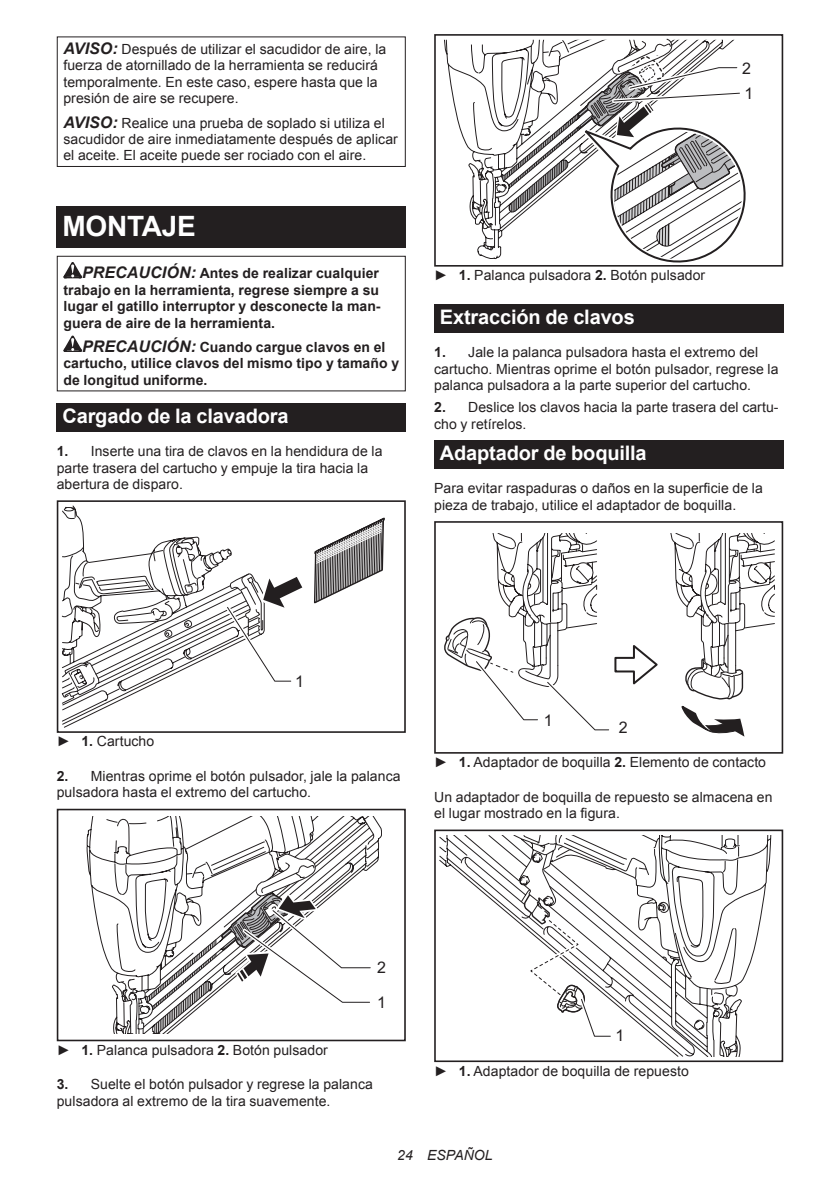
<style>
.page{position:relative;width:840px;height:1191px;background:#fff}
.page>*{position:absolute;margin:0;border:0;box-sizing:border-box;transform-origin:0 0}
.t1{font:700 28px "Arial";letter-spacing:-.01em;color:#fff}
.t2{font:700 20px "Arial";letter-spacing:-.01em;color:#fff}
.t3{font:16px "Arial";color:#231f20}
.t4{font:14px/16.4px "Arial";letter-spacing:.005em;color:#231f20}
.t5{font:700 14px/16.4px "Arial";letter-spacing:.005em;color:#231f20;text-align:justify}
.t6{font:italic 14px "Arial";letter-spacing:.005em;color:#231f20}
.s1{font-weight:700;font-style:italic;font-size:16px}
.s2{font-style:italic;font-size:16px}
.s3{font-weight:700}
</style>
<div class="page">
<div style="left:57px;top:36px;width:348px;height:131px;border:1px solid #231f20"></div>
<div style="left:57px;top:207px;width:348px;height:41px;background:#231f20"></div>
<svg style="left:63px;top:262px;width:19px;height:16px"></svg>
<svg style="left:63px;top:335px;width:19px;height:17px"></svg>
<div style="left:57px;top:256px;width:348px;height:135px;border:1px solid #231f20"></div>
<div style="left:57px;top:403px;width:348px;height:28px;background:#231f20"></div>
<svg style="left:62px;top:505px;width:241px;height:223px"></svg>
<svg style="left:314px;top:517px;width:71px;height:87px"></svg>
<div style="left:57px;top:500px;width:348px;height:233px;border:2px solid #231f20"></div>
<svg style="left:61px;top:568px;width:241px;height:130px"></svg>
<svg style="left:86px;top:816px;width:295px;height:218px"></svg>
<svg style="left:121px;top:841px;width:253px;height:193px"></svg>
<div style="left:57px;top:808px;width:348px;height:233px;border:2px solid #231f20"></div>
<svg style="left:444px;top:40px;width:52px;height:219px"></svg>
<div style="left:434px;top:34px;width:348px;height:233px;border:2px solid #231f20"></div>
<svg style="left:496px;top:38px;width:260px;height:229px"></svg>
<div style="left:434px;top:304px;width:348px;height:28px;background:#231f20"></div>
<div style="left:434px;top:440px;width:348px;height:28px;background:#231f20"></div>
<div style="left:434px;top:521px;width:348px;height:232px;border:2px solid #231f20"></div>
<svg style="left:444px;top:533px;width:330px;height:203px"></svg>
<svg style="left:439px;top:835px;width:332px;height:221px"></svg>
<svg style="left:451px;top:835px;width:275px;height:194px"></svg>
<div style="left:434px;top:829px;width:348px;height:233px;border:2px solid #231f20"></div>
<svg style="left:521px;top:893px;width:93px;height:147px"></svg>
<p class="t4" style="left:63px;top:41px;width:324px"><span class="s1">AVISO:</span> Después de utilizar el sacudidor de aire, la fuerza de atornillado de la herramienta se reducirá temporalmente. En este caso, espere hasta que la presión de aire se recupere.</p>
<p class="t4" style="left:63px;top:115px;width:336px"><span class="s1">AVISO:</span> Realice una prueba de soplado si utiliza el sacudidor de aire inmediatamente después de aplicar el aceite. El aceite puede ser rociado con el aire.</p>
<h1 class="t1" style="left:62px;top:208px;width:135px">MONTAJE</h1>
<p class="t5" style="left:63px;top:266px;width:318px;text-indent:19px"><span class="s2">PRECAUCIÓN:</span> Antes de realizar cualquier trabajo en la herramienta, regrese siempre a su lugar el gatillo interruptor y desconecte la man&shy;guera de aire de la herramienta.</p>
<p class="t5" style="left:63px;top:339px;width:337px;text-align:left;text-indent:19px"><span class="s2">PRECAUCIÓN:</span> Cuando cargue clavos en el cartucho, utilice clavos del mismo tipo y tamaño y de longitud uniforme.</p>
<h2 class="t2" style="left:62px;top:402px;width:227px">Cargado de la clavadora</h2>
<p class="t4" style="left:57px;top:443px;width:327px"><span class="s3">1.</span> Inserte una tira de clavos en la hendidura de la parte trasera del cartucho y empuje la tira hacia la abertura de disparo.</p>
<p class="t3" style="left:741px;top:58px;width:10px">2</p>
<p class="t3" style="left:744px;top:83px;width:10px">1</p>
<p class="t4" style="left:434px;top:267px;width:272px">► <span class="s3">1.</span> Palanca pulsadora <span class="s3">2.</span> Botón pulsador</p>
<h2 class="t2" style="left:439px;top:304px;width:196px">Extracción de clavos</h2>
<p class="t4" style="left:434px;top:344px;width:346px"><span class="s3">1.</span> Jale la palanca pulsadora hasta el extremo del cartucho. Mientras oprime el botón pulsador, regrese la palanca pulsadora a la parte superior del cartucho.</p>
<p class="t4" style="left:434px;top:399px;width:345px"><span class="s3">2.</span> Deslice los clavos hacia la parte trasera del cartu&shy;cho y retírelos.</p>
<h2 class="t2" style="left:439px;top:439px;width:208px">Adaptador de boquilla</h2>
<p class="t4" style="left:434px;top:480px;width:330px">Para evitar raspaduras o daños en la superficie de la pieza de trabajo, utilice el adaptador de boquilla.</p>
<p class="t3" style="left:295px;top:671px;width:10px">1</p>
<p class="t4" style="left:57px;top:733px;width:99px">► <span class="s3">1.</span> Cartucho</p>
<p class="t4" style="left:57px;top:768px;width:345px"><span class="s3">2.</span> Mientras oprime el botón pulsador, jale la palanca pulsadora hasta el extremo del cartucho.</p>
<p class="t3" style="left:543px;top:709px;width:10px">1</p>
<p class="t3" style="left:618px;top:717px;width:10px">2</p>
<p class="t4" style="left:434px;top:754px;width:333px">► <span class="s3">1.</span> Adaptador de boquilla <span class="s3">2.</span> Elemento de contacto</p>
<p class="t4" style="left:434px;top:788px;width:340px">Un adaptador de boquilla de repuesto se almacena en el lugar mostrado en la figura.</p>
<p class="t3" style="left:377px;top:957px;width:10px">2</p>
<p class="t3" style="left:377px;top:991px;width:10px">1</p>
<p class="t4" style="left:57px;top:1041px;width:272px">► <span class="s3">1.</span> Palanca pulsadora <span class="s3">2.</span> Botón pulsador</p>
<p class="t4" style="left:57px;top:1076px;width:317px"><span class="s3">3.</span> Suelte el botón pulsador y regrese la palanca pulsadora al extremo de la tira suavemente.</p>
<p class="t3" style="left:615px;top:1024px;width:10px">1</p>
<p class="t4" style="left:434px;top:1062px;width:256px">► <span class="s3">1.</span> Adaptador de boquilla de repuesto</p>
<p class="t6" style="left:397px;top:1146px;width:97px">24 ESPAÑOL</p>
</div>
